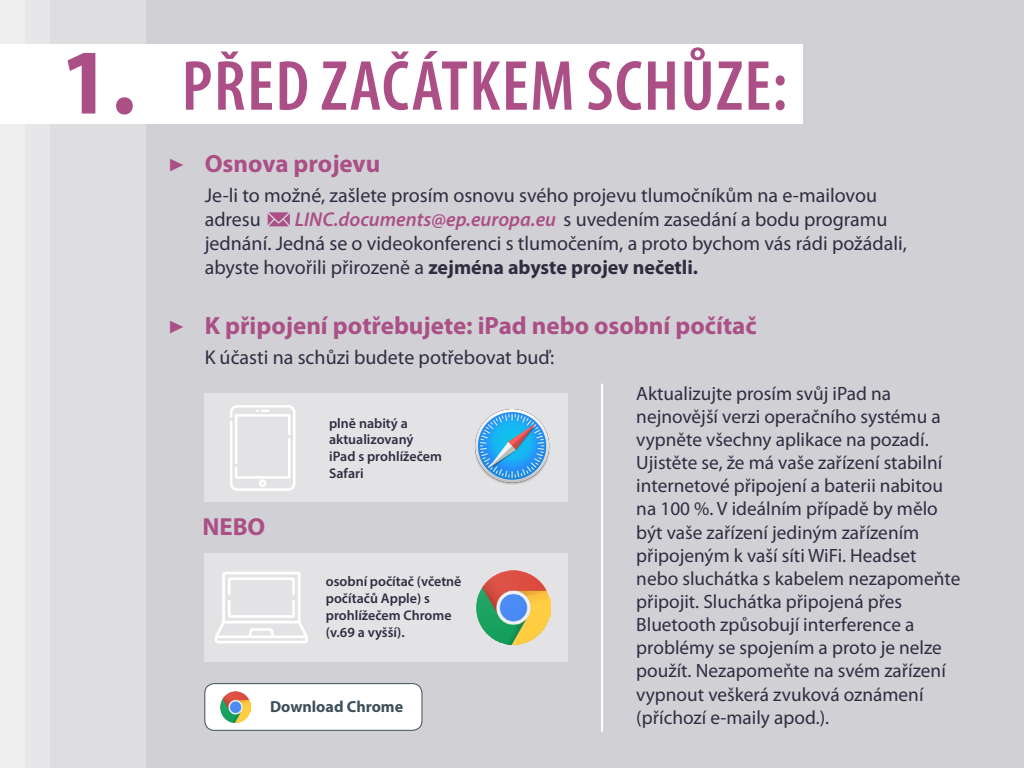
<style>
.page{position:relative;width:1024px;height:768px;background:#d1d1d5}
.page>*{position:absolute;margin:0;border:0;box-sizing:border-box;transform-origin:0 0}
.t1{font:600 condensed 71.5px "Myriad Pro";letter-spacing:.02em;color:#ab4f86}
.t2{font:27px "Minion Pro";color:#ab4f87}
.t3{font:700 25px "Myriad Pro";color:#ab4f87}
.t4{font:700 24.8px "Myriad Pro";color:#ab4f87}
.t5{font:20px/24px "Myriad Pro";color:#302d41}
.t6{font:19.3px/23.2px "Myriad Pro";color:#302d41}
.t7{font:700 16px "Myriad Pro";color:#3e4f5a}
.t8{font:600 14px/16.8px "Myriad Pro";color:#302d41}
.s1{font-weight:700;font-stretch:normal;font-size:93.3px;color:#ab4f87}
.s2{font-weight:600;font-style:italic;color:#ab4f87}
.s3{font-weight:700}
</style>
<div class="page">
<div style="left:0;top:0;width:146px;height:768px;background:#dedee1"></div>
<div style="left:0;top:0;width:50px;height:768px;background:#e7e7e9"></div>
<div style="left:0;top:0;width:25px;height:768px;background:#eeeeef"></div>
<svg style="left:268px;top:212px;width:22px;height:14px"></svg>
<div style="left:205px;top:684px;width:217px;height:46px;background:#fff;border-radius:10px"></div>
<div style="left:205px;top:684px;width:217px;height:46px;border:1px solid #3e4f5a;border-radius:10px"></div>
<img style="left:220px;top:692px;width:31px;height:30px">
<hr style="left:601px;top:384px;width:2px;height:348px;background:#fff">
<div style="left:0;top:44px;width:802px;height:80px;background:#fff"></div>
<div style="left:205px;top:394px;width:363px;height:108px;background:#e3e3e5"></div>
<div style="left:205px;top:553px;width:363px;height:108px;background:#e3e3e5"></div>
<svg style="left:230px;top:405px;width:66px;height:86px"></svg>
<img style="left:475px;top:409px;width:75px;height:76px">
<svg style="left:215px;top:572px;width:93px;height:71px"></svg>
<img style="left:477px;top:570px;width:74px;height:74px">
<h1 class="t1" style="left:60px;top:47px;width:729px"><span class="s1">1.</span> PŘED ZAČÁTKEM SCHŮZE:</h1>
<h2 class="t2" style="left:168px;top:145px;width:18px">▶</h2>
<h2 class="t2" style="left:168px;top:307px;width:18px">▶</h2>
<p class="t3" style="left:205px;top:147px;width:177px">Osnova projevu</p>
<p class="t5" style="left:205px;top:183px;width:674px">Je-li to možné, zašlete prosím osnovu svého projevu tlumočníkům na e-mailovou adresu</p>
<p class="t5" style="left:205px;top:207px;width:704px;text-indent:90px"><span class="s2">LINC.documents@ep.europa.eu</span> s uvedením zasedání a bodu programu jednání. Jedná se o videokonferenci s tlumočením, a proto bychom vás rádi požádali, abyste hovořili přirozeně a <span class="s3">zejména abyste projev nečetli.</span></p>
<p class="t3" style="left:205px;top:309px;width:554px">K připojení potřebujete: iPad nebo osobní počítač</p>
<p class="t5" style="left:205px;top:345px;width:351px">K účasti na schůzi budete potřebovat buď:</p>
<p class="t4" style="left:202px;top:511px;width:64px">NEBO</p>
<p class="t8" style="left:329px;top:414px;width:114px">plně nabitý a aktualizovaný iPad s prohlížečem<br>Safari</p>
<p class="t8" style="left:326px;top:573px;width:137px">osobní počítač (včetně počítačů Apple) s prohlížečem Chrome (v.69 a vyšší).</p>
<p class="t7" style="left:270px;top:696px;width:135px">Download Chrome</p>
<p class="t6" style="left:636px;top:381px;width:326px">Aktualizujte prosím svůj iPad na nejnovější verzi operačního systému a vypněte všechny aplikace na pozadí.<br>Ujistěte se, že má vaše zařízení stabilní internetové připojení a baterii nabitou na 100 %. V ideálním případě by mělo být vaše zařízení jediným zařízením připojeným k vaší síti WiFi. Headset nebo sluchátka s kabelem nezapomeňte připojit. Sluchátka připojená přes Bluetooth způsobují interference a problémy se spojením a proto je nelze použít. Nezapomeňte na svém zařízení vypnout veškerá zvuková oznámení (příchozí e-maily apod.).</p>
</div>
